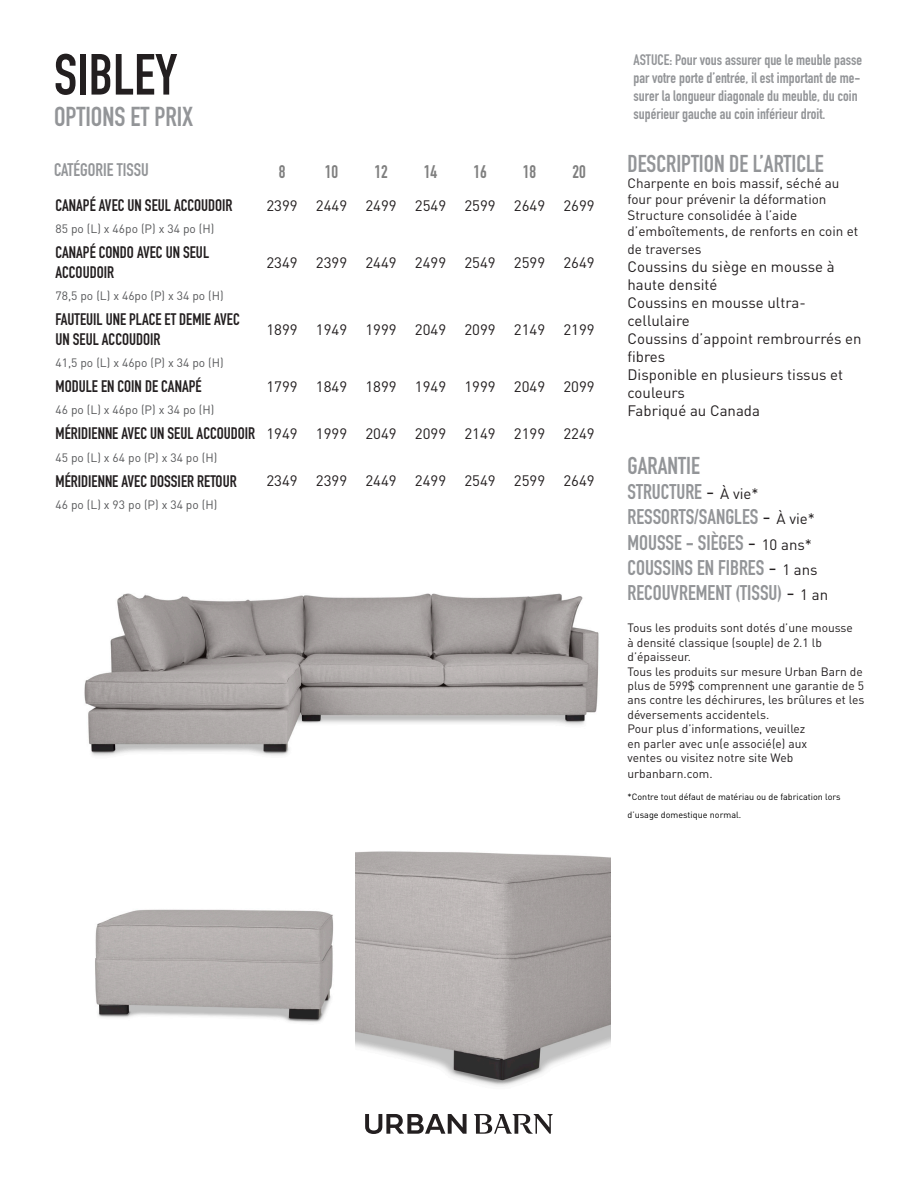
<style>
.page{position:relative;width:918px;height:1188px;background:#fff}
.page>*{position:absolute;margin:0;border:0;box-sizing:border-box;transform-origin:0 0}
.t1{font:57px "DIN Engschrift Std";color:#231f20}
.t2{font:27px "DIN Engschrift Std";color:#939598}
.t3{font:24px "DIN Engschrift Std";color:#939598}
.t4{font:21px "DIN Engschrift Std";color:#939598}
.t5{font:18px "DIN Engschrift Std";color:#939598}
.Grade{font:18px "DIN Engschrift Std";color:#7f7f7f}
.Grade-2{font:16.5px/19.8px "DIN Engschrift Std";color:#231f20}
.Grade-3{font:15px/18px "DINOT";color:#231f20}
.Grade-4{font:15px/18px "DIN Engschrift Std";color:#939598}
.t6{font:13.5px/16.2px "DINOT";color:#231f20}
.t7{font:12px/14.4px "DINOT";color:#231f20}
.Grade-5{font:12px "DINOT";color:#57585a}
.t8{font:9px "DINOT";color:#000}
.s1{font-family:"DINOT";color:#231f20}
.s2{font-family:"DINOT";font-size:15px;color:#231f20}
</style>
<div class="page">
<svg style="left:365px;top:1114px;width:102px;height:20px"></svg>
<svg style="left:474px;top:1114px;width:79px;height:20px"></svg>
<img style="left:84px;top:593px;width:515px;height:163px">
<img style="left:95px;top:909px;width:239px;height:114px">
<img style="left:356px;top:851px;width:254px;height:235px">
<p class="t1" style="left:54px;top:41px;width:125px">SIBLEY</p>
<p class="t2" style="left:54px;top:101px;width:140px">OPTIONS ET PRIX</p>
<p class="t5" style="left:54px;top:159px;width:96px">CATÉGORIE TISSU</p>
<p class="t3" style="left:628px;top:149px;width:198px">DESCRIPTION DE L’ARTICLE</p>
<p class="t6" style="left:628px;top:174px;width:214px">Charpente en bois massif, séché au four pour prévenir la déformation</p>
<p class="t6" style="left:628px;top:207px;width:232px">Structure consolidée à l’aide d’emboîtements, de renforts en coin et</p>
<p class="t6" style="left:628px;top:241px;width:76px">de traverses</p>
<p class="Grade-3" style="left:628px;top:257px;width:209px">Coussins du siège en mousse à haute densité</p>
<p class="Grade-3" style="left:628px;top:293px;width:180px">Coussins en mousse ultra&shy;cellulaire</p>
<p class="Grade-3" style="left:628px;top:329px;width:236px">Coussins d’appoint rembrourrés en fibres</p>
<p class="Grade-3" style="left:628px;top:365px;width:217px">Disponible en plusieurs tissus et couleurs</p>
<p class="Grade-3" style="left:628px;top:401px;width:134px">Fabriqué au Canada</p>
<p class="t3" style="left:628px;top:451px;width:74px">GARANTIE</p>
<p class="t4" style="left:628px;top:479px;width:133px">STRUCTURE <span class="s1">-</span> <span class="s2">À vie*</span></p>
<p class="t4" style="left:628px;top:505px;width:189px">RESSORTS/SANGLES <span class="s1">-</span> <span class="s2">À vie*</span></p>
<p class="t4" style="left:628px;top:530px;width:186px">MOUSSE - SIÈGES <span class="s1">-</span> <span class="s2">10 ans*</span></p>
<p class="t4" style="left:628px;top:555px;width:192px">COUSSINS EN FIBRES <span class="s1">-</span> <span class="s2">1 ans</span></p>
<p class="t4" style="left:628px;top:580px;width:202px">RECOUVREMENT (TISSU) <span class="s1">-</span> <span class="s2">1 an</span></p>
<p class="t7" style="left:628px;top:620px;width:227px">Tous les produits sont dotés d’une mousse à densité classique (souple) de 2.1 lb d’épaisseur.</p>
<p class="t7" style="left:628px;top:664px;width:238px">Tous les produits sur mesure Urban Barn de plus de 599$ comprennent une garantie de 5 ans contre les déchirures, les brûlures et les déversements accidentels.</p>
<p class="t7" style="left:628px;top:721px;width:179px">Pour plus d’informations, veuillez</p>
<p class="t7" style="left:628px;top:736px;width:181px">en parler avec un(e associé(e) aux</p>
<p class="t7" style="left:628px;top:750px;width:167px">ventes ou visitez notre site Web</p>
<p class="t7" style="left:628px;top:766px;width:87px">urbanbarn.com.</p>
<p class="t8" style="left:628px;top:790px;width:215px">*Contre tout défaut de matériau ou de fabrication lors</p>
<p class="t8" style="left:628px;top:808px;width:115px">d’usage domestique normal.</p>
<p class="Grade-4" style="left:634px;top:51px;width:230px">ASTUCE: Pour vous assurer que le meuble passe par votre porte d’entrée, il est important de me&shy;surer la longueur diagonale du meuble, du coin supérieur gauche au coin inférieur droit.</p>
<p class="Grade" style="left:279px;top:161px;width:8px">8</p>
<p class="Grade" style="left:325px;top:161px;width:15px">10</p>
<p class="Grade" style="left:374px;top:161px;width:15px">12</p>
<p class="Grade" style="left:424px;top:161px;width:15px">14</p>
<p class="Grade" style="left:473px;top:161px;width:15px">16</p>
<p class="Grade" style="left:523px;top:161px;width:15px">18</p>
<p class="Grade" style="left:572px;top:161px;width:15px">20</p>
<p class="Grade-2" style="left:56px;top:195px;width:179px">CANAPÉ AVEC UN SEUL ACCOUDOIR</p>
<p class="Grade-3" style="left:266px;top:196px;width:33px">2399</p>
<p class="Grade-3" style="left:316px;top:196px;width:33px">2449</p>
<p class="Grade-3" style="left:365px;top:196px;width:33px">2499</p>
<p class="Grade-3" style="left:415px;top:196px;width:33px">2549</p>
<p class="Grade-3" style="left:464px;top:196px;width:33px">2599</p>
<p class="Grade-3" style="left:514px;top:196px;width:33px">2649</p>
<p class="Grade-3" style="left:563px;top:196px;width:33px">2699</p>
<p class="Grade-5" style="left:56px;top:221px;width:160px">85 po (L) x 46po (P) x 34 po (H)</p>
<p class="Grade-2" style="left:56px;top:242px;width:155px">CANAPÉ CONDO AVEC UN SEUL</p>
<p class="Grade-2" style="left:56px;top:262px;width:60px">ACCOUDOIR</p>
<p class="Grade-3" style="left:266px;top:253px;width:33px">2349</p>
<p class="Grade-3" style="left:316px;top:253px;width:33px">2399</p>
<p class="Grade-3" style="left:365px;top:253px;width:33px">2449</p>
<p class="Grade-3" style="left:415px;top:253px;width:33px">2499</p>
<p class="Grade-3" style="left:464px;top:253px;width:33px">2549</p>
<p class="Grade-3" style="left:514px;top:253px;width:33px">2599</p>
<p class="Grade-3" style="left:563px;top:253px;width:33px">2649</p>
<p class="Grade-5" style="left:56px;top:288px;width:170px">78,5 po (L) x 46po (P) x 34 po (H)</p>
<p class="Grade-2" style="left:56px;top:309px;width:186px">FAUTEUIL UNE PLACE ET DEMIE AVEC<br>UN SEUL ACCOUDOIR</p>
<p class="Grade-3" style="left:266px;top:320px;width:33px">1899</p>
<p class="Grade-3" style="left:316px;top:320px;width:33px">1949</p>
<p class="Grade-3" style="left:365px;top:320px;width:33px">1999</p>
<p class="Grade-3" style="left:415px;top:320px;width:33px">2049</p>
<p class="Grade-3" style="left:464px;top:320px;width:33px">2099</p>
<p class="Grade-3" style="left:514px;top:320px;width:33px">2149</p>
<p class="Grade-3" style="left:563px;top:320px;width:33px">2199</p>
<p class="Grade-5" style="left:56px;top:355px;width:170px">41,5 po (L) x 46po (P) x 34 po (H)</p>
<p class="Grade-2" style="left:56px;top:376px;width:148px">MODULE EN COIN DE CANAPÉ</p>
<p class="Grade-3" style="left:266px;top:377px;width:33px">1799</p>
<p class="Grade-3" style="left:316px;top:377px;width:33px">1849</p>
<p class="Grade-3" style="left:365px;top:377px;width:33px">1899</p>
<p class="Grade-3" style="left:415px;top:377px;width:33px">1949</p>
<p class="Grade-3" style="left:464px;top:377px;width:33px">1999</p>
<p class="Grade-3" style="left:514px;top:377px;width:33px">2049</p>
<p class="Grade-3" style="left:563px;top:377px;width:33px">2099</p>
<p class="Grade-5" style="left:56px;top:402px;width:160px">46 po (L) x 46po (P) x 34 po (H)</p>
<p class="Grade-2" style="left:56px;top:424px;width:201px">MÉRIDIENNE AVEC UN SEUL ACCOUDOIR</p>
<p class="Grade-3" style="left:266px;top:424px;width:33px">1949</p>
<p class="Grade-3" style="left:316px;top:424px;width:33px">1999</p>
<p class="Grade-3" style="left:365px;top:424px;width:33px">2049</p>
<p class="Grade-3" style="left:415px;top:424px;width:33px">2099</p>
<p class="Grade-3" style="left:464px;top:424px;width:33px">2149</p>
<p class="Grade-3" style="left:514px;top:424px;width:33px">2199</p>
<p class="Grade-3" style="left:563px;top:424px;width:33px">2249</p>
<p class="Grade-5" style="left:56px;top:449px;width:163px">45 po (L) x 64 po (P) x 34 po (H)</p>
<p class="Grade-2" style="left:56px;top:471px;width:183px">MÉRIDIENNE AVEC DOSSIER RETOUR</p>
<p class="Grade-3" style="left:266px;top:471px;width:33px">2349</p>
<p class="Grade-3" style="left:316px;top:471px;width:33px">2399</p>
<p class="Grade-3" style="left:365px;top:471px;width:33px">2449</p>
<p class="Grade-3" style="left:415px;top:471px;width:33px">2499</p>
<p class="Grade-3" style="left:464px;top:471px;width:33px">2549</p>
<p class="Grade-3" style="left:514px;top:471px;width:33px">2599</p>
<p class="Grade-3" style="left:563px;top:471px;width:33px">2649</p>
<p class="Grade-5" style="left:56px;top:497px;width:163px">46 po (L) x 93 po (P) x 34 po (H)</p>
</div>
